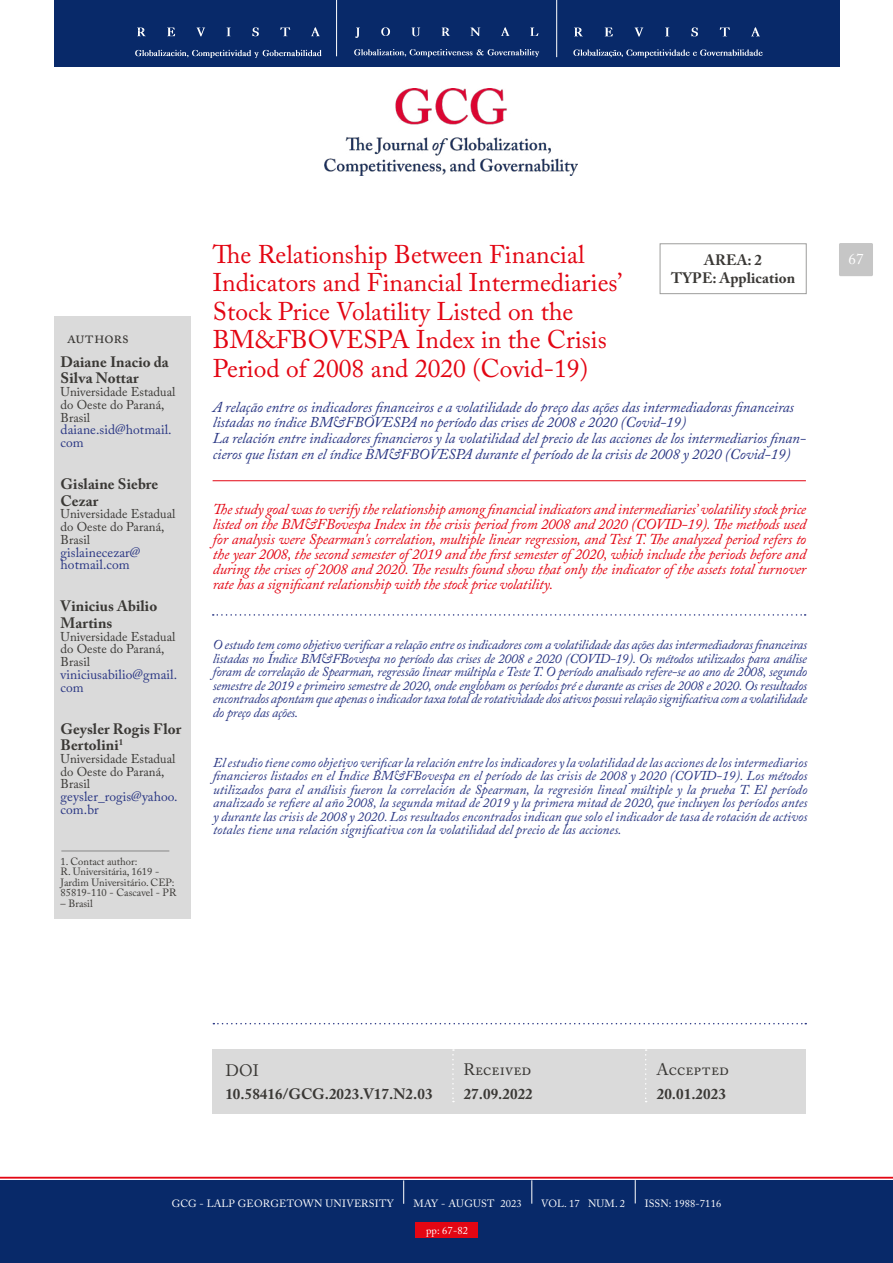
<style>
.page{position:relative;width:893px;height:1263px;background:#fff}
.page>*{position:absolute;margin:0;border:0;box-sizing:border-box;transform-origin:0 0}
.t1{font:25.5px/28.5px "Adobe Caslon Pro";color:#e30613}
.t2{font:16.5px "Adobe Caslon Pro";letter-spacing:.005em;color:#3a3835}
.t3{font:italic 15px/15px "Adobe Caslon Pro";letter-spacing:-.015em;color:#e30613;text-align:justify}
.t4{font:italic 15px/15.8px "Adobe Caslon Pro";letter-spacing:-.01em;color:#283583}
.t5{font:700 15px/16.5px "Adobe Caslon Pro";letter-spacing:.005em;color:#3a3835}
.t6{font:15px "Adobe Caslon Pro";color:#fff}
.t7{font:italic 13.5px/13.5px "Adobe Caslon Pro";letter-spacing:-.015em;color:#283583;text-align:justify}
.t8{font:13.5px/12.8px "Adobe Caslon Pro";letter-spacing:-.005em;color:#283583}
.t9{font:12.75px/12.8px "Adobe Caslon Pro";color:#3a3835}
.t10{font:10.5px/10.5px "Adobe Caslon Pro";color:#3a3835}
.t11{font:10.5px "Adobe Caslon Pro";letter-spacing:.01em;color:#fff}
</style>
<div class="page">
<div style="left:213px;top:1049px;width:593px;height:65px;background:#dadada"></div>
<svg style="left:452px;top:1049px;width:2px;height:53px"></svg>
<svg style="left:645px;top:1049px;width:2px;height:53px"></svg>
<div style="left:0;top:1180px;width:893px;height:83px;background:#082969"></div>
<div style="left:54px;top:0;width:785px;height:67px;background:#082969"></div>
<svg style="left:137px;top:28px;width:9px;height:8px"></svg>
<svg style="left:167px;top:28px;width:8px;height:8px"></svg>
<svg style="left:197px;top:28px;width:8px;height:8px"></svg>
<svg style="left:227px;top:28px;width:4px;height:8px"></svg>
<svg style="left:252px;top:27px;width:7px;height:9px"></svg>
<svg style="left:280px;top:27px;width:10px;height:9px"></svg>
<svg style="left:311px;top:27px;width:9px;height:9px"></svg>
<svg style="left:135px;top:50px;width:187px;height:8px"></svg>
<svg style="left:354px;top:49px;width:185px;height:8px"></svg>
<svg style="left:355px;top:28px;width:4px;height:10px"></svg>
<svg style="left:381px;top:27px;width:9px;height:9px"></svg>
<svg style="left:412px;top:28px;width:8px;height:8px"></svg>
<svg style="left:442px;top:28px;width:8px;height:8px"></svg>
<svg style="left:470px;top:28px;width:10px;height:8px"></svg>
<svg style="left:501px;top:27px;width:8px;height:9px"></svg>
<svg style="left:530px;top:28px;width:8px;height:8px"></svg>
<svg style="left:575px;top:28px;width:7px;height:8px"></svg>
<svg style="left:605px;top:28px;width:8px;height:8px"></svg>
<svg style="left:635px;top:28px;width:8px;height:9px"></svg>
<svg style="left:666px;top:28px;width:3px;height:8px"></svg>
<svg style="left:691px;top:27px;width:7px;height:9px"></svg>
<svg style="left:720px;top:27px;width:10px;height:9px"></svg>
<svg style="left:751px;top:27px;width:9px;height:9px"></svg>
<svg style="left:573px;top:49px;width:190px;height:9px"></svg>
<hr style="left:336px;top:0;width:1px;height:56px;background:#fff">
<hr style="left:556px;top:0;width:1px;height:57px;background:#fff">
<div style="left:839px;top:243px;width:34px;height:33px;background:#c6c6c6;border-radius:2px"></div>
<img style="left:325px;top:89px;width:253px;height:86px">
<svg style="left:213px;top:1023px;width:593px;height:1px"></svg>
<svg style="left:0;top:1177px;width:893px;height:27px"></svg>
<div style="left:416px;top:1222px;width:62px;height:15px;background:#e30613"></div>
<div style="left:54px;top:317px;width:137px;height:602px;background:#dadada"></div>
<div style="left:660px;top:244px;width:146px;height:50px;border:1px solid #9d9d9c"></div>
<svg style="left:213px;top:614px;width:593px;height:2px"></svg>
<hr style="left:61px;top:850px;width:108px;height:1px;background:#878787">
<hr style="left:213px;top:480px;width:593px;height:1px;background:#e30613">
<p class="t2" style="left:67px;top:327px;width:63px">authors</p>
<p class="t5" style="left:61px;top:353px;width:110px">Daiane Inacio da<br>Silva Nottar</p>
<p class="t9" style="left:61px;top:385px;width:116px">Universidade Estadual do Oeste do Paraná,<br>Brasil</p>
<p class="t8" style="left:61px;top:423px;width:113px">daiane.sid@hotmail. com</p>
<p class="t5" style="left:61px;top:476px;width:99px">Gislaine Siebre<br>Cezar</p>
<p class="t9" style="left:61px;top:507px;width:116px">Universidade Estadual do Oeste do Paraná,<br>Brasil</p>
<p class="t8" style="left:61px;top:545px;width:81px">gislainecezar@ hotmail.com</p>
<p class="t5" style="left:61px;top:598px;width:98px">Vinicius Abilio<br>Martins</p>
<p class="t9" style="left:61px;top:630px;width:116px">Universidade Estadual do Oeste do Paraná,<br>Brasil</p>
<p class="t8" style="left:61px;top:668px;width:118px">viniciusabilio@gmail. com</p>
<p class="t5" style="left:61px;top:720px;width:122px">Geysler Rogis Flor<br>Bertolini<sup>1</sup></p>
<p class="t9" style="left:61px;top:752px;width:116px">Universidade Estadual do Oeste do Paraná,<br>Brasil</p>
<p class="t8" style="left:61px;top:790px;width:119px">geysler_rogis@yahoo. com.br</p>
<p class="t10" style="left:61px;top:856px;width:117px">1. Contact author:<br>R. Universitária, 1619 -<br>Jardim Universitário. CEP:<br>85819-110 - Cascavel - PR</p>
<p class="t10" style="left:61px;top:898px;width:34px">– Brasil</p>
<h1 class="t1" style="left:213px;top:240px;width:411px">The Relationship Between Financial Indicators and Financial Intermediaries’ Stock Price Volatility Listed on the BM&amp;FBOVESPA Index in the Crisis Period of 2008 and 2020 (Covid-19)</h1>
<p class="t5" style="left:671px;top:251px;width:126px;line-height:18px;text-align:center">AREA: 2<br>TYPE: Application</p>
<p class="t4" style="left:213px;top:399px;width:595px">A relação entre os indicadores financeiros e a volatilidade do preço das ações das intermediadoras financeiras listadas no índice BM&amp;FBOVESPA no período das crises de 2008 e 2020 (Covid-19)<br>La relación entre indicadores financieros y la volatilidad del precio de las acciones de los intermediarios finan&shy;cieros que listan en el índice BM&amp;FBOVESPA durante el período de la crisis de 2008 y 2020 (Covid-19)</p>
<p class="t3" style="left:213px;top:501px;width:595px">The study goal was to verify the relationship among financial indicators and intermediaries’ volatility stock price listed on the BM&amp;FBovespa Index in the crisis period from 2008 and 2020 (COVID-19). The methods used for analysis were Spearman's correlation, multiple linear regression, and Test T. The analyzed period refers to the year 2008, the second semester of 2019 and the first semester of 2020, which include the periods before and during the crises of 2008 and 2020. The results found show that only the indicator of the assets total turnover rate has a significant relationship with the stock price volatility.</p>
<p class="t7" style="left:213px;top:638px;width:596px">O estudo tem como objetivo verificar a relação entre os indicadores com a volatilidade das ações das intermediadoras financeiras listadas no Índice BM&amp;FBovespa no período das crises de 2008 e 2020 (COVID-19). Os métodos utilizados para análise foram de correlação de Spearman, regressão linear múltipla e Teste T. O período analisado refere-se ao ano de 2008, segundo semestre de 2019 e primeiro semestre de 2020, onde englobam os períodos pré e durante as crises de 2008 e 2020. Os resultados encontrados apontam que apenas o indicador taxa total de rotatividade dos ativos possui relação significativa com a volatilidade do preço das ações.</p>
<p class="t7" style="left:213px;top:755px;width:596px">El estudio tiene como objetivo verificar la relación entre los indicadores y la volatilidad de las acciones de los intermediarios financieros listados en el Índice BM&amp;FBovespa en el período de las crisis de 2008 y 2020 (COVID-19). Los métodos utilizados para el análisis fueron la correlación de Spearman, la regresión lineal múltiple y la prueba T. El período analizado se refiere al año 2008, la segunda mitad de 2019 y la primera mitad de 2020, que incluyen los períodos antes y durante las crisis de 2008 y 2020. Los resultados encontrados indican que solo el indicador de tasa de rotación de activos totales tiene una relación significativa con la volatilidad del precio de las acciones.</p>
<p class="t6" style="left:848px;top:250px;width:16px">67</p>
<p class="t2" style="left:463px;top:1060px;width:69px">Received</p>
<p class="t2" style="left:656px;top:1060px;width:74px">Accepted</p>
<p class="t2" style="left:225px;top:1060px;width:35px">DOI</p>
<p class="t5" style="left:225px;top:1086px;width:209px">10.58416/GCG.2023.V17.N2.03</p>
<p class="t5" style="left:464px;top:1086px;width:71px">27.09.2022</p>
<p class="t5" style="left:657px;top:1086px;width:71px">20.01.2023</p>
<p class="t11" style="left:172px;top:1197px;width:224px">GCG - LALP GEORGETOWN UNIVERSITY</p>
<p class="t11" style="left:414px;top:1197px;width:110px">MAY - AUGUST 2023</p>
<p class="t11" style="left:541px;top:1197px;width:85px">VOL. 17 NUM. 2</p>
<p class="t11" style="left:645px;top:1197px;width:78px">ISSN: 1988-7116</p>
<p class="t11" style="left:426px;top:1224px;width:43px">pp: 67-82</p>
</div>
